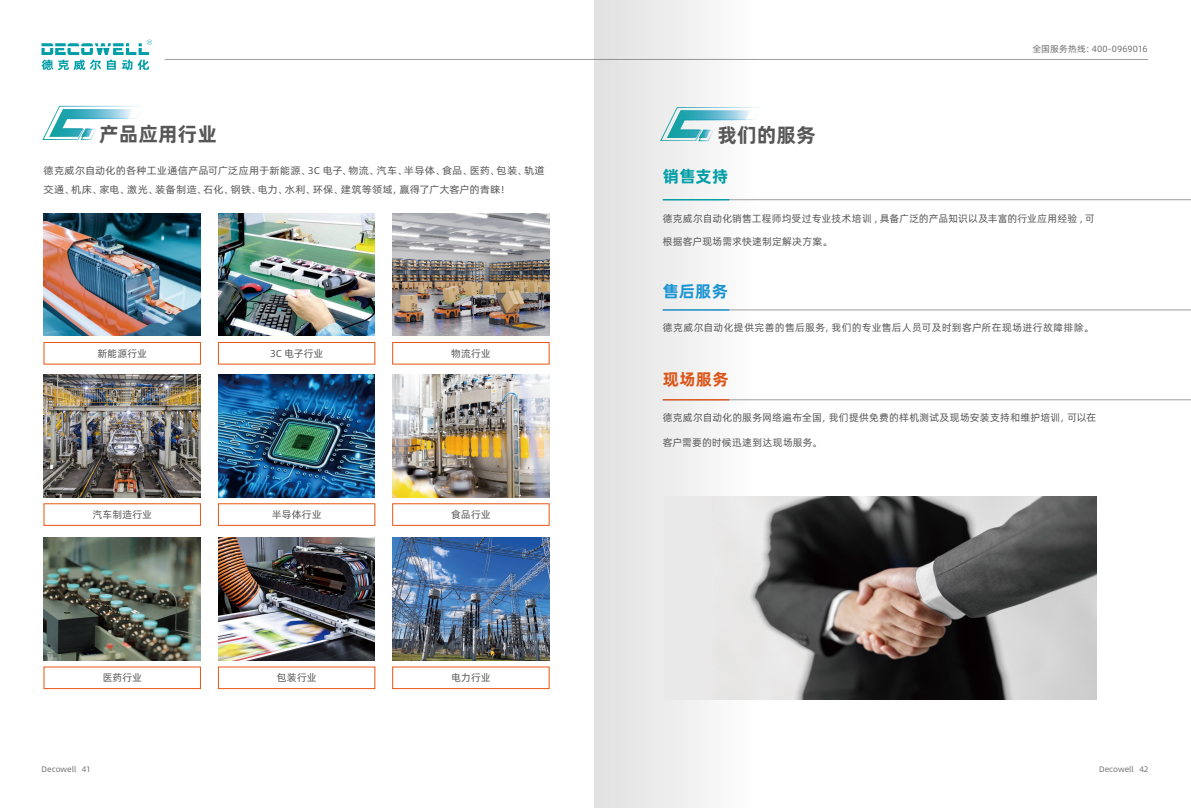
<style>
.page{position:relative;width:1191px;height:808px;background:#fff}
.page>*{position:absolute;margin:0;border:0;box-sizing:border-box;transform-origin:0 0}
.t1{font:20px "Alibaba Pu Hui Ti B";color:#585757}
.t2{font:16.5px "Alibaba Pu Hui Ti B";color:#009ea7}
.t3{font:16.5px "Alibaba Pu Hui Ti B";color:#1b94d3}
.t4{font:16.5px "Alibaba Pu Hui Ti B";color:#dc5518}
.t5{font:10px "Alibaba Pu Hui Ti R";letter-spacing:.015em;color:#595757}
.t6{font:10px/18.4px "Alibaba Pu Hui Ti R";letter-spacing:.015em;color:#595757;scale:1.04 1}
.t7{font:9px "Alibaba Pu Hui Ti R";letter-spacing:.005em;color:#717071}
.t8{font:8px "Alibaba Pu Hui Ti R";letter-spacing:-.005em;color:#717071}
</style>
<div class="page">
<svg style="left:41px;top:40px;width:111px;height:30px"></svg>
<hr style="left:165px;top:59px;width:983px;height:1px;background:#9e9e9f">
<div style="left:595px;top:0;width:161px;height:808px;background:linear-gradient(to right,#e1e0e0,#fdfdfd)"></div>
<div style="left:664px;top:496px;width:432px;height:204px;background:#e9e9e9"></div>
<img style="left:750px;top:496px;width:346px;height:204px">
<hr style="left:663px;top:199px;width:528px;height:1px;background:#9d9d9e">
<hr style="left:663px;top:310px;width:528px;height:1px;background:#9d9d9e">
<hr style="left:663px;top:399px;width:528px;height:1px;background:#9d9d9e">
<hr style="left:663px;top:199px;width:66px;height:1px;background:#009ea7">
<hr style="left:663px;top:309px;width:66px;height:2px;background:#1b94d3">
<hr style="left:663px;top:399px;width:66px;height:1px;background:#dc5518">
<svg style="left:660px;top:107px;width:98px;height:34px"></svg>
<img style="left:44px;top:213px;width:156px;height:123px">
<img style="left:218px;top:213px;width:157px;height:123px">
<img style="left:393px;top:213px;width:156px;height:123px">
<div style="left:44px;top:342px;width:157px;height:22px;border:1px solid #e95513"></div>
<div style="left:218px;top:342px;width:157px;height:22px;border:1px solid #e95513"></div>
<div style="left:392px;top:342px;width:157px;height:22px;border:1px solid #e95513"></div>
<img style="left:44px;top:375px;width:156px;height:122px">
<img style="left:218px;top:375px;width:157px;height:122px">
<img style="left:393px;top:375px;width:156px;height:122px">
<div style="left:44px;top:503px;width:157px;height:23px;border:1px solid #e95513"></div>
<div style="left:218px;top:503px;width:157px;height:23px;border:1px solid #e95513"></div>
<div style="left:392px;top:503px;width:157px;height:23px;border:1px solid #e95513"></div>
<img style="left:44px;top:538px;width:156px;height:122px">
<img style="left:218px;top:538px;width:157px;height:122px">
<img style="left:393px;top:538px;width:156px;height:122px">
<div style="left:44px;top:667px;width:157px;height:22px;border:1px solid #e95513"></div>
<div style="left:218px;top:667px;width:157px;height:22px;border:1px solid #e95513"></div>
<div style="left:392px;top:667px;width:157px;height:22px;border:1px solid #e95513"></div>
<svg style="left:43px;top:106px;width:97px;height:34px"></svg>
<h1 class="t1" style="left:99px;top:118px;width:120px">产品应用行业</h1>
<p class="t6" style="left:44px;top:161px;width:483px">德克威尔自动化的各种工业通信产品可广泛应用于新能源、3C 电子、物流、汽车、半导体、食品、医药、包装、轨道交通、机床、家电、激光、装备制造、石化、钢铁、电力、水利、环保、建筑等领域，赢得了广大客户的青睐！</p>
<p class="t5" style="left:97px;top:346px;width:51px">新能源行业</p>
<p class="t5" style="left:451px;top:346px;width:41px">物流行业</p>
<p class="t5" style="left:270px;top:346px;width:55px">3C 电子行业</p>
<p class="t5" style="left:92px;top:507px;width:61px">汽车制造行业</p>
<p class="t5" style="left:102px;top:670px;width:41px">医药行业</p>
<p class="t5" style="left:272px;top:507px;width:51px">半导体行业</p>
<p class="t5" style="left:277px;top:670px;width:41px">包装行业</p>
<p class="t5" style="left:451px;top:507px;width:41px">食品行业</p>
<p class="t5" style="left:451px;top:670px;width:41px">电力行业</p>
<h1 class="t1" style="left:717px;top:119px;width:100px">我们的服务</h1>
<h2 class="t2" style="left:663px;top:163px;width:67px">销售支持</h2>
<p class="t7" style="left:1032px;top:42px;width:117px">全国服务热线：400-0969016</p>
<p class="t5" style="left:663px;top:211px;width:433px">德克威尔自动化销售工程师均受过专业技术培训 , 具备广泛的产品知识以及丰富的行业应用经验 , 可</p>
<p class="t5" style="left:663px;top:234px;width:171px">根据客户现场需求快速制定解决方案。</p>
<h2 class="t3" style="left:663px;top:278px;width:67px">售后服务</h2>
<p class="t5" style="left:663px;top:320px;width:432px">德克威尔自动化提供完善的售后服务，我们的专业售后人员可及时到客户所在现场进行故障排除。</p>
<h2 class="t4" style="left:663px;top:366px;width:67px">现场服务</h2>
<p class="t5" style="left:663px;top:410px;width:435px">德克威尔自动化的服务网络遍布全国，我们提供免费的样机测试及现场安装支持和维护培训，可以在</p>
<p class="t5" style="left:663px;top:435px;width:161px">客户需要的时候迅速到达现场服务。</p>
<p class="t8" style="left:42px;top:763px;width:51px">Decowell 41</p>
<p class="t8" style="left:1099px;top:763px;width:51px">Decowell 42</p>
</div>
